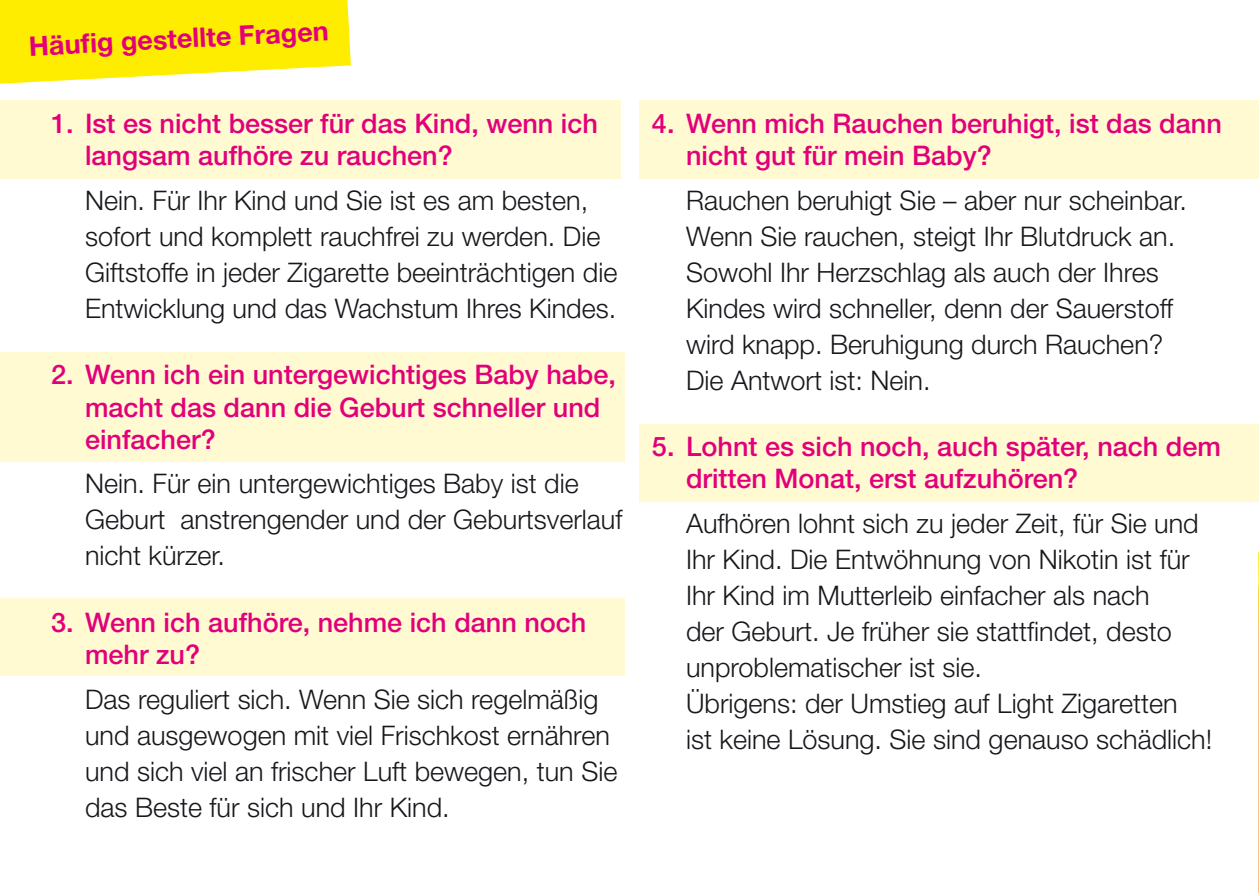
<style>
.page{position:relative;width:1259px;height:893px;background:#fff}
.page>*{position:absolute;margin:0;border:0;box-sizing:border-box;transform-origin:0 0}
.t1{font:300 27px/36px "Helvetica Neue";color:#1a171c}
.t2{font:500 27px/32.4px "Helvetica Neue";color:#e2007a}
.t3{font:700 27px "Helvetica Neue";color:#e2007a}
</style>
<div class="page">
<hr style="left:1258px;top:588px;width:1px;height:305px;background:#f9bf88">
<svg style="left:0;top:0;width:351px;height:84px;background:#ffef1d"></svg>
<div style="left:0;top:100px;width:620px;height:78px;background:#fffad1"></div>
<div style="left:639px;top:100px;width:620px;height:78px;background:#fffad1"></div>
<div style="left:639px;top:424px;width:620px;height:78px;background:#fffad1"></div>
<div style="left:0;top:352px;width:625px;height:109px;background:#fffad1"></div>
<div style="left:0;top:599px;width:625px;height:77px;background:#fffad1"></div>
<hr style="left:1258px;top:552px;width:1px;height:77px;background:#ffed00">
<p class="t3" style="left:28px;top:30px;width:301px;rotate:-3deg">Häufig gestellte Fragen</p>
<p class="t2" style="left:85px;top:107px;width:514px;text-indent:-34px">1. Ist es nicht besser für das Kind, wenn ich langsam aufhöre zu rauchen?</p>
<p class="t1" style="left:85px;top:182px;width:534px">Nein. Für Ihr Kind und Sie ist es am besten, sofort und komplett rauchfrei zu werden. Die Giftstoffe in jeder Zigarette beeinträchtigen die Entwicklung und das Wachstum Ihres Kindes.</p>
<p class="t2" style="left:85px;top:358px;width:532px;text-indent:-34px">2. Wenn ich ein untergewichtiges Baby habe, macht das dann die Geburt schneller und einfacher?</p>
<p class="t1" style="left:85px;top:465px;width:539px">Nein. Für ein untergewichtiges Baby ist die<br>Geburt anstrengender und der Geburtsverlauf nicht kürzer.</p>
<p class="t2" style="left:85px;top:606px;width:503px;text-indent:-34px">3. Wenn ich aufhöre, nehme ich dann noch mehr zu?</p>
<p class="t1" style="left:85px;top:681px;width:534px">Das reguliert sich. Wenn Sie sich regelmäßig und ausgewogen mit viel Frischkost ernähren und sich viel an frischer Luft bewegen, tun Sie das Beste für sich und Ihr Kind.</p>
<p class="t2" style="left:686px;top:107px;width:537px;text-indent:-34px">4. Wenn mich Rauchen beruhigt, ist das dann nicht gut für mein Baby?</p>
<p class="t1" style="left:686px;top:181px;width:502px">Rauchen beruhigt Sie – aber nur scheinbar.<br>Wenn Sie rauchen, steigt Ihr Blutdruck an.<br>Sowohl Ihr Herzschlag als auch der Ihres Kindes wird schneller, denn der Sauerstoff wird knapp. Beruhigung durch Rauchen?<br>Die Antwort ist: Nein.</p>
<p class="t2" style="left:686px;top:430px;width:536px;text-indent:-34px">5. Lohnt es sich noch, auch später, nach dem dritten Monat, erst aufzuhören?</p>
<p class="t1" style="left:686px;top:505px;width:528px">Aufhören lohnt sich zu jeder Zeit, für Sie und Ihr Kind. Die Entwöhnung von Nikotin ist für Ihr Kind im Mutterleib einfacher als nach<br>der Geburt. Je früher sie stattfindet, desto unproblematischer ist sie.<br>Übrigens: der Umstieg auf Light Zigaretten<br>ist keine Lösung. Sie sind genauso schädlich!</p>
</div>
